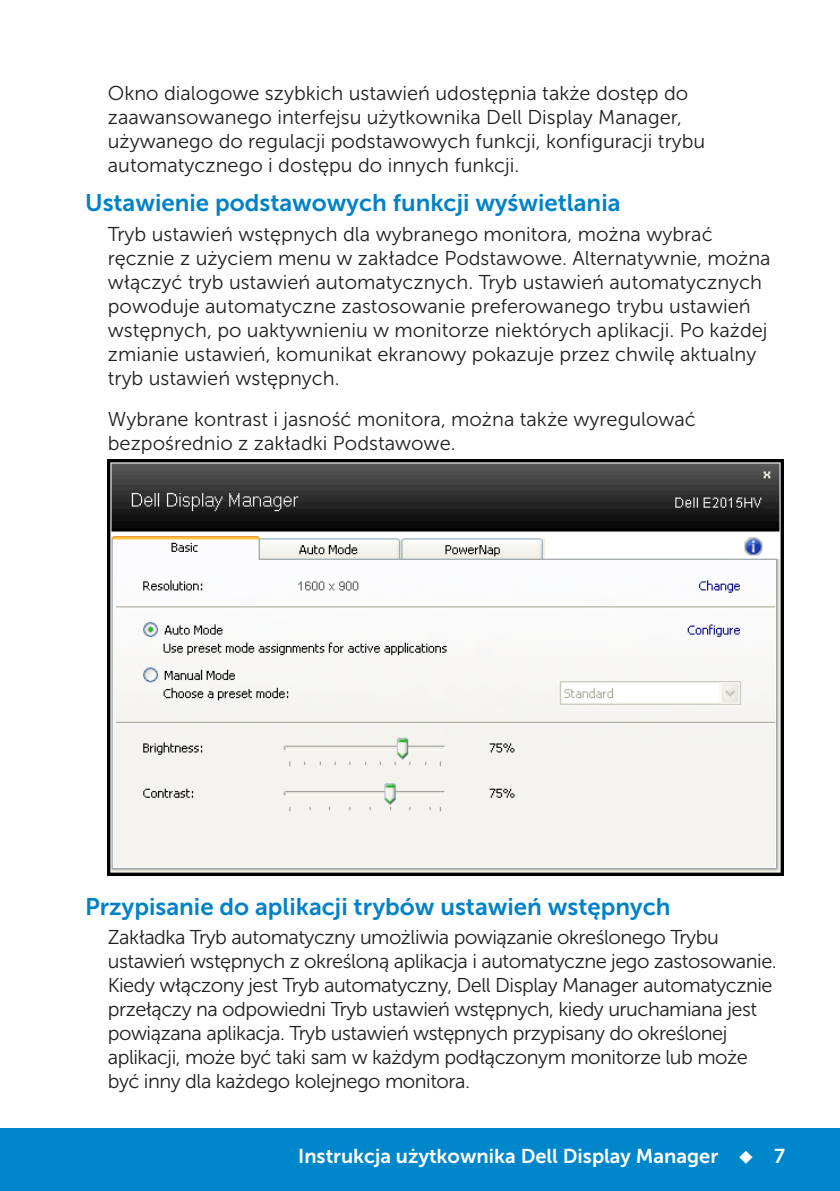
<style>
.page{position:relative;width:840px;height:1191px;background:#fff}
.page>*{position:absolute;margin:0;border:0;box-sizing:border-box;transform-origin:0 0}
.Head2{font:24px "Museo Sans For Dell 700";color:#0082c8}
.Paragraph{font:20px/24px "Museo Sans For Dell 300";color:#231f20}
.Paragraph-2{font:20px/24px "Museo Sans For Dell 300";letter-spacing:-.025em;color:#231f20}
.t1{font:20px "Museo Sans For Dell 700";color:#fff}
</style>
<div class="page">
<div style="left:0;top:1128px;width:839px;height:63px;background:#0087cb"></div>
<img style="left:108px;top:460px;width:674px;height:415px">
<p class="Paragraph" style="left:108px;top:81px;width:598px">Okno dialogowe szybkich ustawień udostępnia także dostęp do zaawansowanego interfejsu użytkownika Dell Display Manager, używanego do regulacji podstawowych funkcji, konfiguracji trybu automatycznego i dostępu do innych funkcji.</p>
<p class="Head2" style="left:85px;top:190px;width:536px">Ustawienie podstawowych funkcji wyświetlania</p>
<p class="Paragraph" style="left:108px;top:222px;width:664px">Tryb ustawień wstępnych dla wybranego monitora, można wybrać ręcznie z użyciem menu w zakładce Podstawowe. Alternatywnie, można włączyć tryb ustawień automatycznych. Tryb ustawień automatycznych powoduje automatyczne zastosowanie preferowanego trybu ustawień wstępnych, po uaktywnieniu w monitorze niektórych aplikacji. Po każdej zmianie ustawień, komunikat ekranowy pokazuje przez chwilę aktualny tryb ustawień wstępnych.</p>
<p class="Paragraph" style="left:108px;top:407px;width:589px">Wybrane kontrast i jasność monitora, można także wyregulować bezpośrednio z zakładki Podstawowe.</p>
<p class="Head2" style="left:85px;top:893px;width:586px">Przypisanie do aplikacji trybów ustawień wstępnych</p>
<p class="Paragraph-2" style="left:108px;top:925px;width:670px">Zakładka Tryb automatyczny umożliwia powiązanie określonego Trybu ustawień wstępnych z określoną aplikacja i automatyczne jego zastosowanie.<br>Kiedy włączony jest Tryb automatyczny, Dell Display Manager automatycznie przełączy na odpowiedni Tryb ustawień wstępnych, kiedy uruchamiana jest powiązana aplikacja. Tryb ustawień wstępnych przypisany do określonej aplikacji, może być taki sam w każdym podłączonym monitorze lub może być inny dla każdego kolejnego monitora.</p>
<p class="t1" style="left:298px;top:1144px;width:488px">Instrukcja użytkownika Dell Display Manager ◆ 7</p>
</div>
